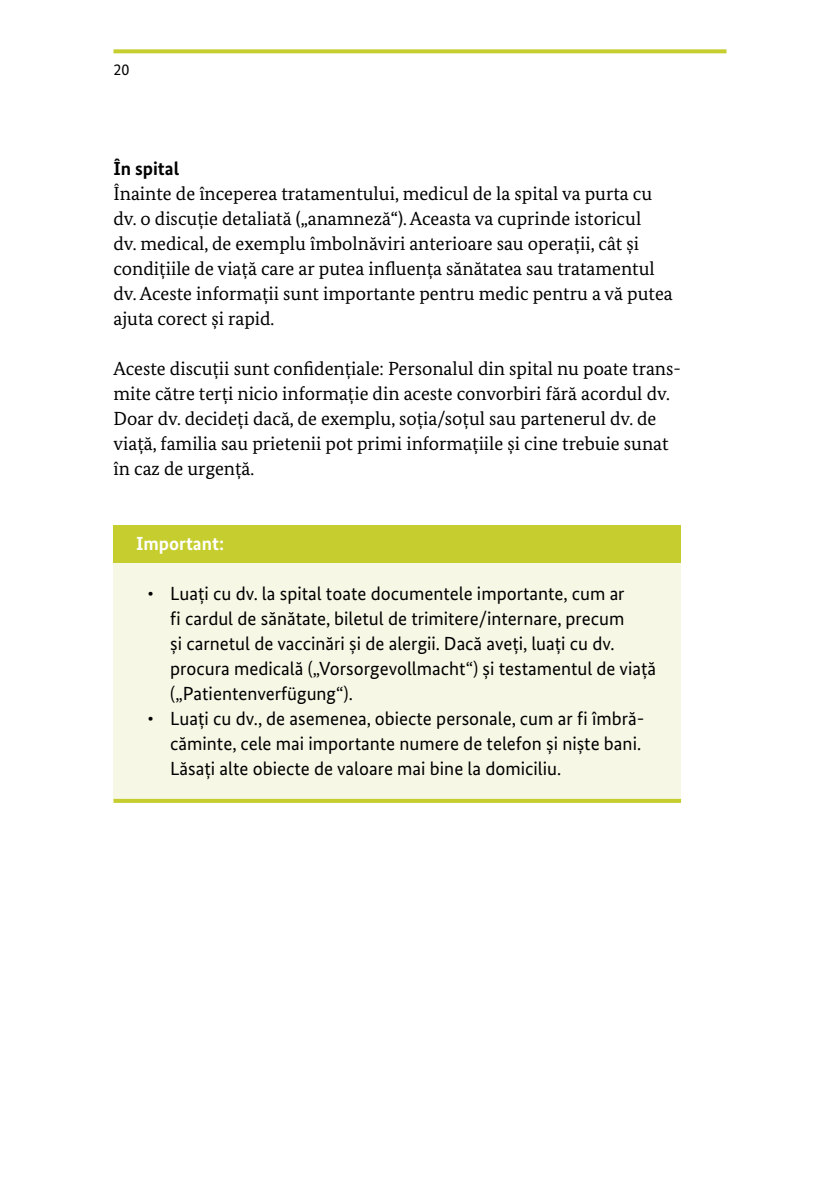
<style>
.page{position:relative;width:840px;height:1191px;background:#fff}
.page>*{position:absolute;margin:0;border:0;box-sizing:border-box;transform-origin:0 0}
.Fließtext_Serif{font:19px/25px "Bundes Serif";color:#000}
.Kasten{font:19px/25px "Bundes Sans";color:#000}
.t1{font:700 19px "Bundes Sans";color:#fff}
.Fließtext_Serif-2{font:700 19px "Bundes Sans";color:#000}
.t2{font:16px "Bundes Sans";color:#000}
</style>
<div class="page">
<svg style="left:113px;top:49px;width:613px;height:4px;background:#cad140"></svg>
<div style="left:113px;top:563px;width:567px;height:237px;background:#f7f7e6"></div>
<svg style="left:113px;top:799px;width:567px;height:4px;background:#c7ce34"></svg>
<div style="left:113px;top:525px;width:567px;height:38px;background:#c6cd2f"></div>
<p class="t2" style="left:113px;top:60px;width:17px">20</p>
<p class="Fließtext_Serif-2" style="left:113px;top:157px;width:67px">În spital</p>
<p class="Fließtext_Serif" style="left:113px;top:181px;width:560px">Înainte de începerea tratamentului, medicul de la spital va purta cu dv. o discuție detaliată („anamneză“). Aceasta va cuprinde istoricul<br>dv. medical, de exemplu îmbolnăviri anterioare sau operații, cât și condițiile de viață care ar putea influența sănătatea sau tratamentul dv. Aceste informații sunt importante pentru medic pentru a vă putea ajuta corect și rapid.</p>
<p class="Fließtext_Serif" style="left:113px;top:356px;width:568px">Aceste discuții sunt confidențiale: Personalul din spital nu poate trans&shy;mite către terți nicio informație din aceste convorbiri fără acordul dv.<br>Doar dv. decideți dacă, de exemplu, soția/soțul sau partenerul dv. de viață, familia sau prietenii pot primi informațiile și cine trebuie sunat în caz de urgență.</p>
<p class="t1" style="left:136px;top:532px;width:89px">Important:</p>
<p class="Kasten" style="left:170px;top:581px;width:487px;text-indent:-23px">• Luați cu dv. la spital toate documentele importante, cum ar<br>fi cardul de sănătate, biletul de trimitere/internare, precum<br>și carnetul de vaccinări și de alergii. Dacă aveți, luați cu dv. procura medicală („Vorsorgevollmacht“) și testamentul de viață („Patientenverfügung“).</p>
<p class="Kasten" style="left:170px;top:706px;width:475px;text-indent:-23px">• Luați cu dv., de asemenea, obiecte personale, cum ar fi îmbră&shy;căminte, cele mai importante numere de telefon și niște bani.<br>Lăsați alte obiecte de valoare mai bine la domiciliu.</p>
</div>
